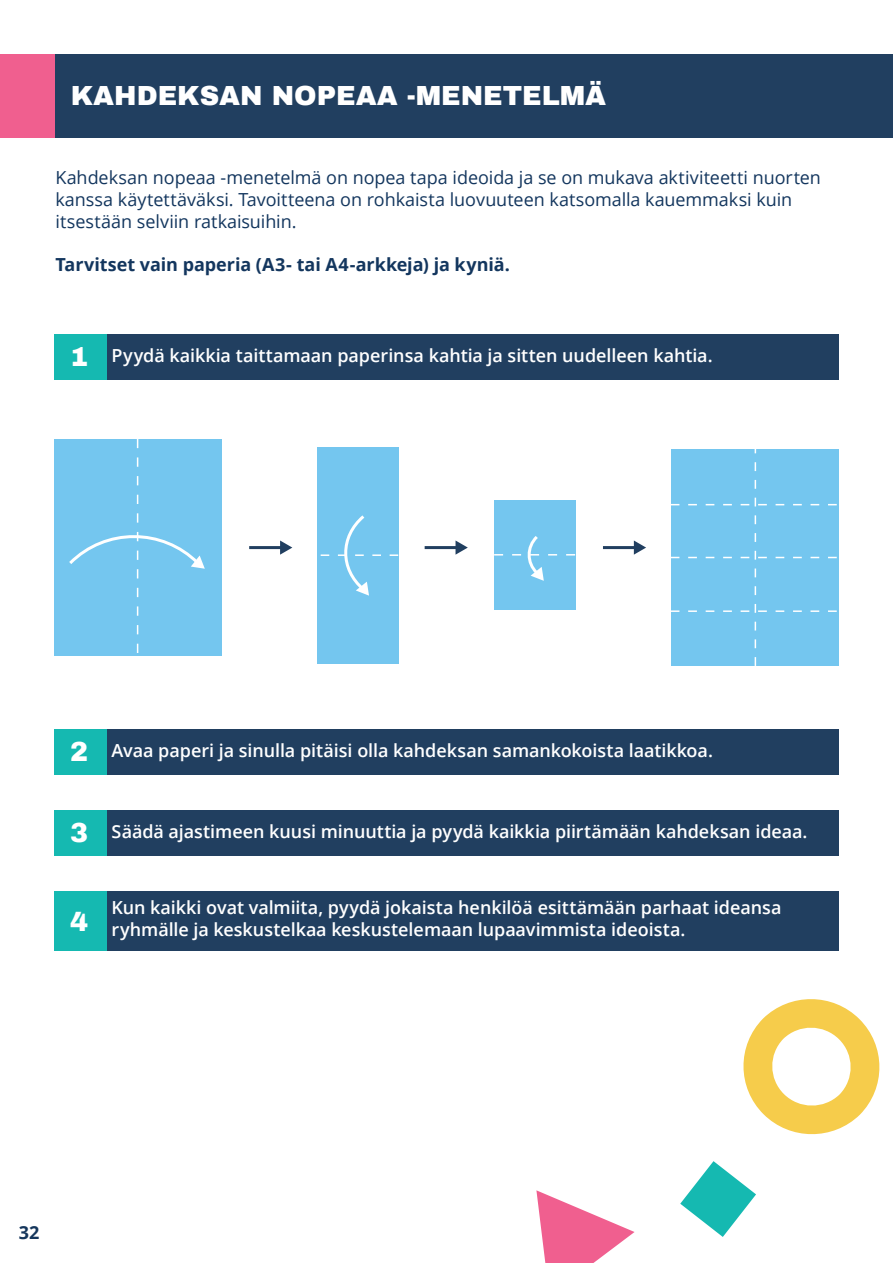
<style>
.page{position:relative;width:893px;height:1263px;background:#fff}
.page>*{position:absolute;margin:0;border:0;box-sizing:border-box;transform-origin:0 0}
.t1{font:900 27px "Archivo";color:#fff}
.t2{font:600 18px/21.6px "Open Sans";letter-spacing:-.005em;color:#fff}
.t3{font:18px/21.6px "Open Sans";letter-spacing:-.005em;color:#13365e}
.t4{font:700 18px "Open Sans";letter-spacing:-.005em;color:#13365e}
.t5{font:700 18px "Open Sans";color:#15365c}
.s1{font-family:"Archivo";font-weight:900;font-size:27px}
</style>
<div class="page">
<div style="left:54px;top:334px;width:785px;height:46px;background:#213f60"></div>
<div style="left:54px;top:334px;width:52px;height:46px;background:#15b9b1"></div>
<div style="left:0;top:54px;width:893px;height:84px;background:#213f60"></div>
<div style="left:0;top:54px;width:54px;height:84px;background:#f05f8f"></div>
<div style="left:54px;top:729px;width:785px;height:46px;background:#213f60"></div>
<div style="left:54px;top:729px;width:52px;height:46px;background:#15b9b1"></div>
<div style="left:54px;top:810px;width:785px;height:46px;background:#213f60"></div>
<div style="left:54px;top:810px;width:52px;height:46px;background:#15b9b1"></div>
<div style="left:54px;top:891px;width:785px;height:59px;background:#213f60"></div>
<div style="left:54px;top:891px;width:52px;height:59px;background:#15b9b1"></div>
<div style="left:54px;top:439px;width:167px;height:217px;background:#74c6ef"></div>
<svg style="left:69px;top:439px;width:136px;height:214px"></svg>
<div style="left:317px;top:447px;width:81px;height:217px;background:#74c6ef"></div>
<svg style="left:321px;top:515px;width:77px;height:81px"></svg>
<div style="left:494px;top:500px;width:81px;height:110px;background:#74c6ef"></div>
<svg style="left:494px;top:536px;width:81px;height:45px"></svg>
<svg style="left:280px;top:540px;width:12px;height:15px"></svg>
<hr style="left:249px;top:546px;width:32px;height:3px;background:#213f60">
<svg style="left:455px;top:540px;width:13px;height:15px"></svg>
<hr style="left:425px;top:546px;width:32px;height:3px;background:#213f60">
<svg style="left:634px;top:540px;width:12px;height:15px"></svg>
<hr style="left:603px;top:546px;width:32px;height:3px;background:#213f60">
<div style="left:671px;top:449px;width:166px;height:217px;background:#74c6ef"></div>
<svg style="left:743px;top:999px;width:137px;height:136px"></svg>
<svg style="left:536px;top:1190px;width:98px;height:73px"></svg>
<svg style="left:680px;top:1161px;width:76px;height:76px"></svg>
<h1 class="t1" style="left:71px;top:79px;width:537px">KAHDEKSAN NOPEAA -MENETELMÄ</h1>
<p class="t3" style="left:56px;top:167px;width:767px">Kahdeksan nopeaa -menetelmä on nopea tapa ideoida ja se on mukava aktiviteetti nuorten kanssa käytettäväksi. Tavoitteena on rohkaista luovuuteen katsomalla kauemmaksi kuin itsestään selviin ratkaisuihin.</p>
<p class="t4" style="left:56px;top:252px;width:456px">Tarvitset vain paperia (A3- tai A4-arkkeja) ja kyniä.</p>
<p class="t2" style="left:70px;top:344px;width:644px"><span class="s1">1</span> Pyydä kaikkia taittamaan paperinsa kahtia ja sitten uudelleen kahtia.</p>
<p class="t2" style="left:70px;top:740px;width:644px"><span class="s1">2</span> Avaa paperi ja sinulla pitäisi olla kahdeksan samankokoista laatikkoa.</p>
<p class="t2" style="left:70px;top:821px;width:739px"><span class="s1">3</span> Säädä ajastimeen kuusi minuuttia ja pyydä kaikkia piirtämään kahdeksan ideaa.</p>
<p class="t2" style="left:70px;top:896px;width:713px;text-indent:42px">Kun kaikki ovat valmiita, pyydä jokaista henkilöä esittämään parhaat ideansa<br><sup>4</sup> ryhmälle ja keskustelkaa keskustelemaan lupaavimmista ideoista.</p>
<p class="t5" style="left:19px;top:1220px;width:22px">32</p>
</div>
